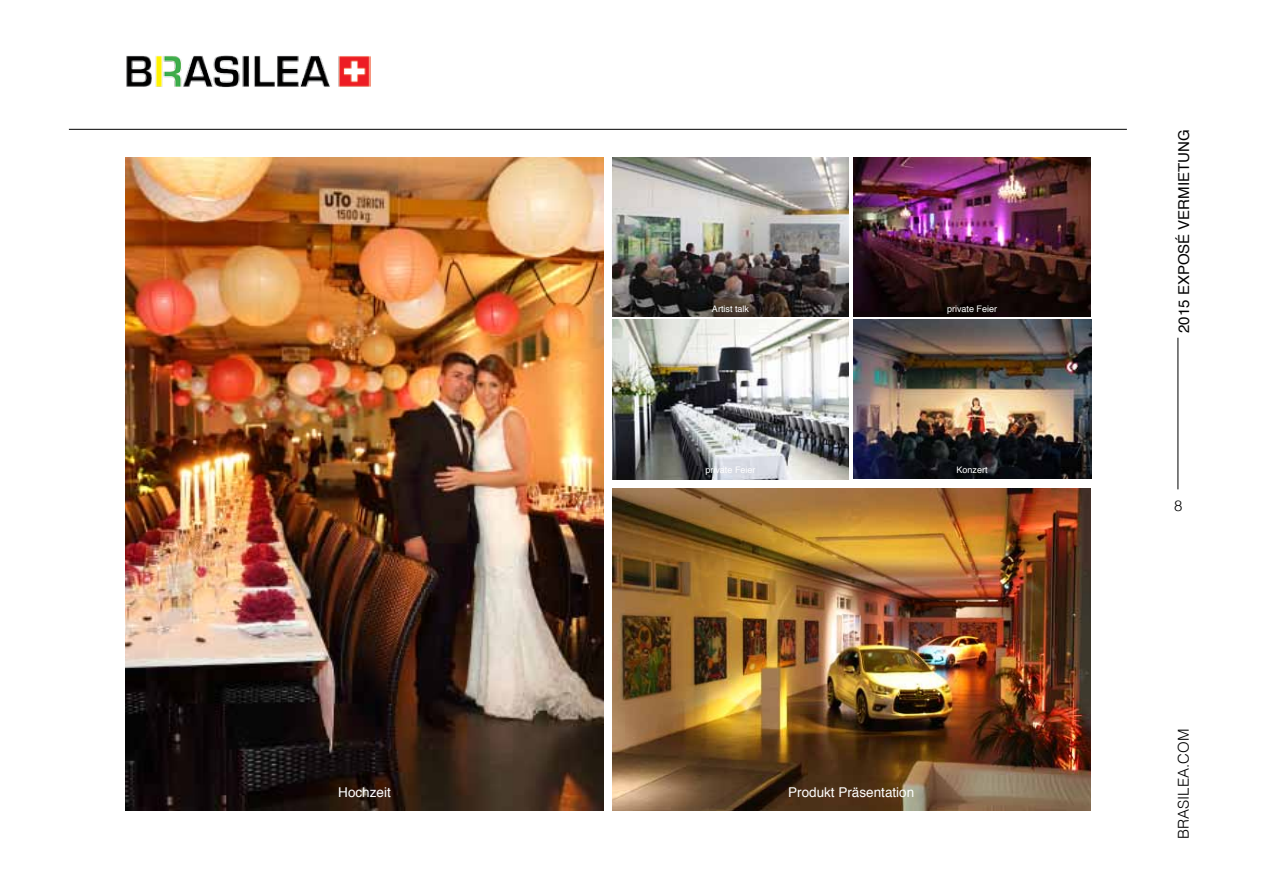
<style>
.page{position:relative;width:1263px;height:893px;background:#fff}
.page>*{position:absolute;margin:0;border:0;box-sizing:border-box;transform-origin:0 0}
.t1{font:15px "Helvetica";color:#000}
.t2{font:300 15px "Helvetica";color:#000}
.t3{font:13.5px "Helvetica";color:#fff}
.t4{font:9px "Helvetica";color:#fff}
</style>
<div class="page">
<img style="left:126px;top:55px;width:245px;height:33px">
<hr style="left:69px;top:129px;width:1058px;height:1px;background:#000">
<hr style="left:1178px;top:338px;width:1px;height:151px;background:#000">
<img style="left:612px;top:489px;width:478px;height:321px">
<img style="left:612px;top:810px;width:478px;height:1px">
<img style="left:612px;top:157px;width:237px;height:160px">
<img style="left:854px;top:157px;width:236px;height:160px">
<img style="left:612px;top:320px;width:237px;height:159px">
<img style="left:125px;top:157px;width:478px;height:653px">
<img style="left:854px;top:320px;width:237px;height:158px">
<p class="t4" style="left:712px;top:302px;width:39px">Artist talk</p>
<p class="t4" style="left:947px;top:302px;width:52px">private Feier</p>
<p class="t4" style="left:705px;top:463px;width:52px">private Feier</p>
<p class="t4" style="left:956px;top:463px;width:33px">Konzert</p>
<h2 class="t3" style="left:338px;top:782px;width:54px">Hochzeit</h2>
<h2 class="t3" style="left:788px;top:782px;width:128px">Produkt Präsentation</h2>
<h1 class="t1" style="left:1172px;top:333px;width:205px;rotate:-90deg">2015 EXPOSÉ VERMIETUNG</h1>
<h1 class="t2" style="left:1174px;top:492px;width:10px">8</h1>
<h1 class="t2" style="left:1170px;top:839px;width:112px;rotate:-90deg">BRASILEA.COM</h1>
</div>
